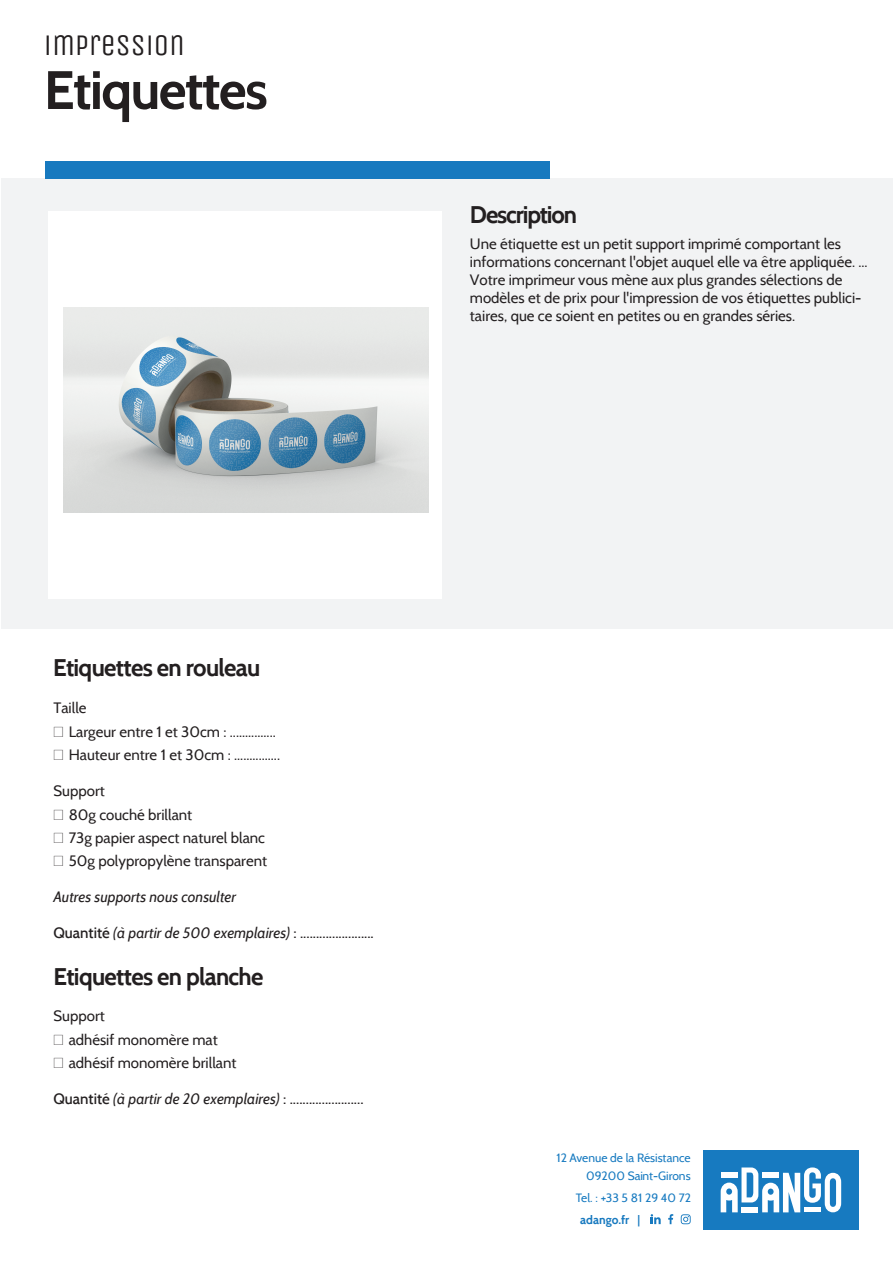
<style>
.page{position:relative;width:893px;height:1263px;background:#fff}
.page>*{position:absolute;margin:0;border:0;box-sizing:border-box;transform-origin:0 0}
.t1{font:700 54px "Cabin";letter-spacing:-.03em;color:#231f20}
.t2{font:30px "Unica One";color:#231f20}
.t3{font:700 24px "Cabin";letter-spacing:-.03em;color:#231f20}
.t4{font:700 24px "Cabin";letter-spacing:-.05em;color:#231f20}
.t5{font:15px/23.4px "Cabin";color:#231f20}
.t6{font:500 15px "Cabin";color:#231f20}
.t7{font:italic 15px "Cabin";color:#231f20}
.t8{font:12px/18px "Cabin";color:#177ac0;text-align:right}
.t9{font:700 12px "Cabin";color:#1779bf}
.s1{font-weight:400;font-style:italic}
</style>
<div class="page">
<div style="left:1px;top:179px;width:892px;height:450px;background:#f2f3f4"></div>
<div style="left:49px;top:211px;width:393px;height:388px;background:#fff"></div>
<div style="left:45px;top:161px;width:505px;height:18px;background:#1779bf"></div>
<div style="left:703px;top:1150px;width:155px;height:79px;background:#177ac0"></div>
<svg style="left:721px;top:1167px;width:120px;height:45px"></svg>
<div style="left:804px;top:1207px;width:17px;height:5px;background:#fff"></div>
<svg style="left:668px;top:1214px;width:5px;height:10px"></svg>
<svg style="left:681px;top:1214px;width:10px;height:10px"></svg>
<svg style="left:651px;top:1214px;width:10px;height:10px"></svg>
<img style="left:64px;top:307px;width:365px;height:206px">
<h2 class="t2" style="left:44px;top:27px;width:143px">IMPRESSION</h2>
<h1 class="t1" style="left:44px;top:57px;width:225px">Etiquettes</h1>
<h3 class="t4" style="left:470px;top:200px;width:109px">Description</h3>
<p class="t5" style="left:470px;top:235px;width:399px;line-height:18px">Une étiquette est un petit support imprimé comportant les informations concernant l'objet auquel elle va être appliquée. ...<br>Votre imprimeur vous mène aux plus grandes sélections de modèles et de prix pour l'impression de vos étiquettes publici&shy;taires, que ce soient en petites ou en grandes séries.</p>
<h3 class="t3" style="left:53px;top:653px;width:209px">Etiquettes en rouleau</h3>
<p class="t5" style="left:69px;top:696px;width:213px;text-indent:-15px">Taille<br>Largeur entre 1 et 30cm : ...............<br>Hauteur entre 1 et 30cm : ...............</p>
<p class="t5" style="left:69px;top:779px;width:200px;text-indent:-15px">Support<br>80g couché brillant<br>73g papier aspect naturel blanc<br>50g polypropylène transparent</p>
<p class="t7" style="left:53px;top:888px;width:184px">Autres supports nous consulter</p>
<p class="t6" style="left:53px;top:924px;width:322px">Quantité <span class="s1">(à partir de 500 exemplaires)</span> : .......................</p>
<h3 class="t3" style="left:53px;top:962px;width:212px">Etiquettes en planche</h3>
<p class="t5" style="left:69px;top:1004px;width:169px;text-indent:-15px">Support<br>adhésif monomère mat adhésif monomère brillant</p>
<p class="t6" style="left:53px;top:1089px;width:312px">Quantité <span class="s1">(à partir de 20 exemplaires)</span> : .......................</p>
<p class="t8" style="left:557px;top:1148px;width:136px">12 Avenue de la Résistance<br>09200 Saint-Girons</p>
<p class="t8" style="left:576px;top:1189px;width:117px">Tel. : +33 5 81 29 40 72</p>
<p class="t9" style="left:580px;top:1212px;width:61px">adango.fr |</p>
</div>
